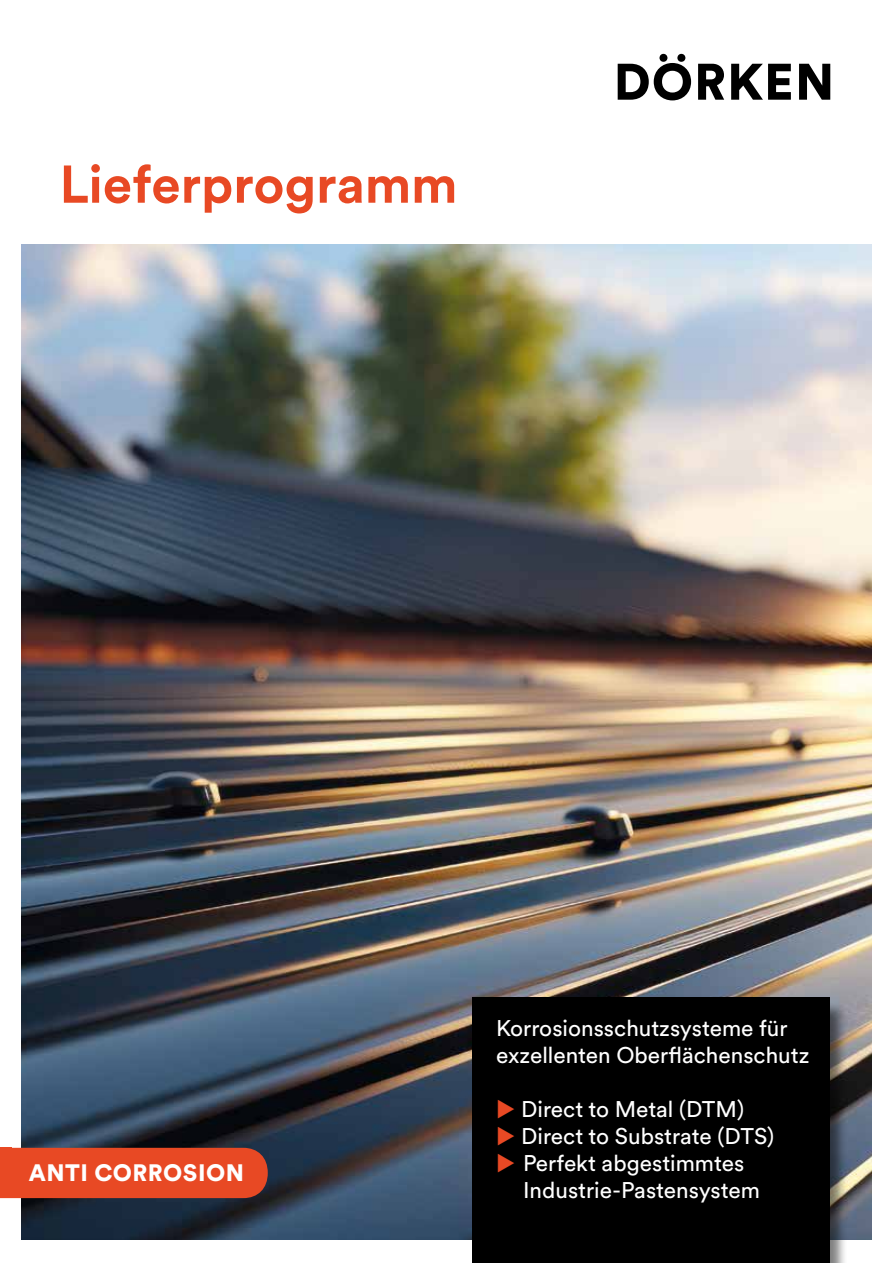
<style>
.page{position:relative;width:893px;height:1263px;background:#fff}
.page>*{position:absolute;margin:0;border:0;box-sizing:border-box;transform-origin:0 0}
.t1{font:700 52.5px "Circular XX";color:#e84924}
.t2{font:900 23.55px "Circular XX";letter-spacing:.02em;color:#fff}
.t3{font:22.5px/27px "Circular XX";color:#fff}
.s1{color:#e84924}
</style>
<div class="page">
<img style="left:21px;top:245px;width:851px;height:995px">
<div style="left:11px;top:1148px;width:257px;height:50px;background:#e84924"></div>
<div style="left:0;top:1148px;width:11px;height:50px;background:#e84924"></div>
<svg style="left:618px;top:54px;width:212px;height:46px"></svg>
<div style="left:473px;top:1002px;width:375px;height:261px;background:#000;opacity:.5"></div>
<div style="left:472px;top:997px;width:357px;height:266px;background:#000"></div>
<h1 class="t1" style="left:60px;top:148px;width:399px">Lieferprogramm</h1>
<p class="t2" style="left:29px;top:1156px;width:217px">ANTI CORROSION</p>
<p class="t3" style="left:496px;top:1014px;width:315px">Korrosionsschutzsysteme für exzellenten Oberflächenschutz</p>
<p class="t3" style="left:496px;top:1095px;width:250px"><span class="s1">◆</span> Direct to Metal (DTM)</p>
<p class="t3" style="left:496px;top:1122px;width:280px"><span class="s1">◆</span> Direct to Substrate (DTS)</p>
<p class="t3" style="left:523px;top:1149px;width:238px;text-indent:-27px"><span class="s1">◆</span> Perfekt abgestimmtes<br>Industrie-Pastensystem</p>
</div>
